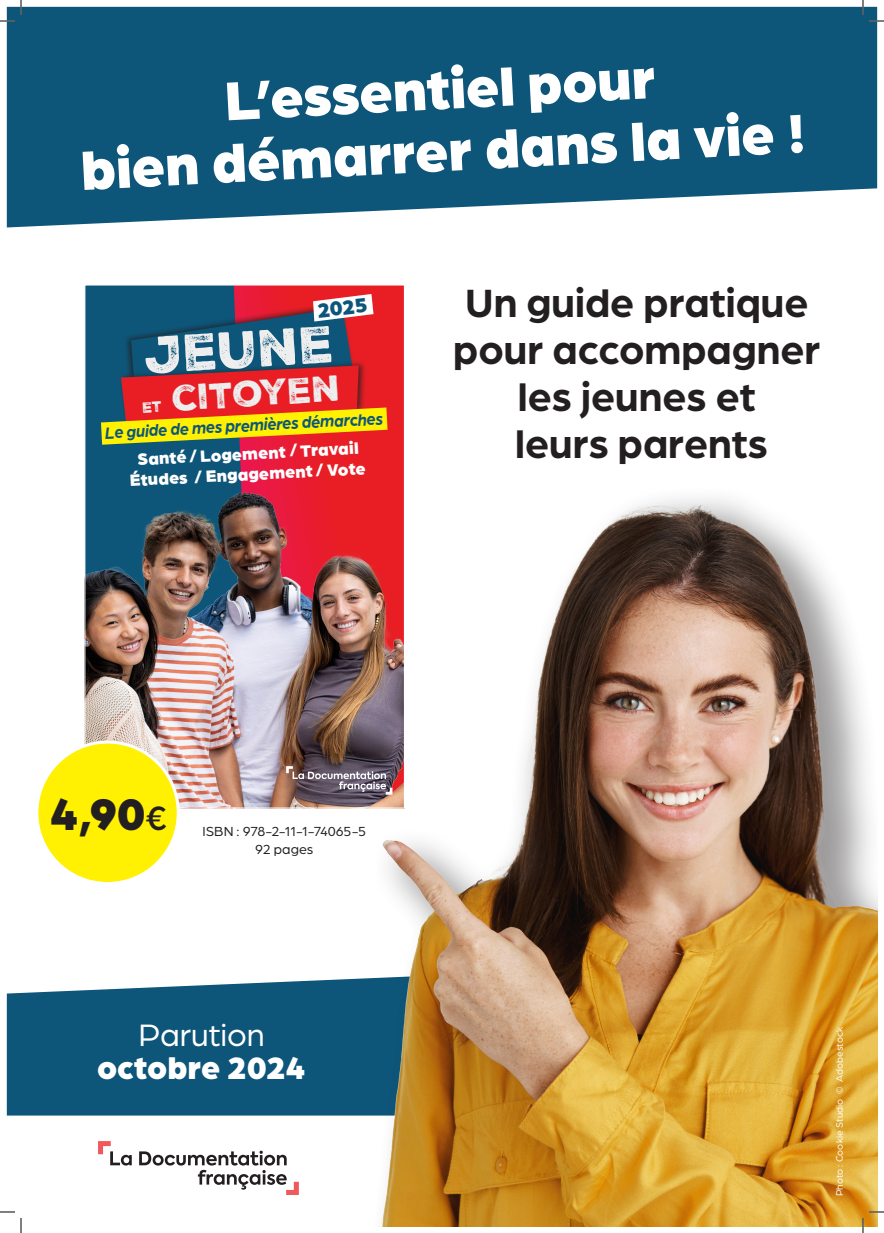
<style>
.page{position:relative;width:884px;height:1233px;background:#fff}
.page>*{position:absolute;margin:0;border:0;box-sizing:border-box;transform-origin:0 0}
.t1{font:900 58px/62px "Arboria";color:#fff;text-align:center}
.t2{font:50.2px "Nexa Rust Sans Black 2";color:#eeeeef}
.t3{font:900 47.2px "Arboria";color:#231f20}
.t4{font:700 42px/47px "Arboria";color:#231f20;text-align:center}
.t5{font:34.8px "Nexa Rust Sans Black 2";color:#eeeeef}
.t6{font:900 33px/33px "Arboria";letter-spacing:-.005em;color:#fff;text-align:center}
.t7{font:900 21.5px "Arboria";color:#0d567a}
.t8{font:italic 700 17.4px/28.3px "Arboria";color:#0d567a;text-align:center;scale:.92 1}
.t9{font:900 17.4px "Arboria";color:#fff}
.t10{font:14px "Arboria";letter-spacing:-.005em;color:#231f20}
.t11{font:10px "Arboria";letter-spacing:.01em;color:#fff}
.s1{font-weight:900;font-style:normal;color:#fff}
.s2{font-weight:500;font-size:36px}
.s3{font-weight:400}
</style>
<div class="page">
<div style="left:7px;top:979px;width:344px;height:136px;background:#0d567a"></div>
<svg style="left:7px;top:7px;width:870px;height:221px;background:#236586"></svg>
<div style="left:86px;top:286px;width:148px;height:202px;background:#0d567a"></div>
<svg style="left:234px;top:286px;width:169px;height:202px;background:#e11e2f"></svg>
<img style="left:86px;top:488px;width:265px;height:318px">
<svg style="left:286px;top:766px;width:65px;height:28px;background:#77676f"></svg>
<div style="left:37px;top:742px;width:141px;height:141px;background:#fff101;border-radius:50%"></div>
<div style="left:35px;top:740px;width:145px;height:145px;border:3px solid #fff;border-radius:50%"></div>
<img style="left:351px;top:459px;width:526px;height:767px">
<svg style="left:139px;top:1150px;width:160px;height:45px"></svg>
<svg style="left:98px;top:1141px;width:34px;height:24px"></svg>
<svg style="left:0;top:1211px;width:15px;height:1px"></svg>
<svg style="left:869px;top:1211px;width:15px;height:1px"></svg>
<svg style="left:0;top:0;width:22px;height:22px"></svg>
<svg style="left:20px;top:1218px;width:2px;height:15px"></svg>
<svg style="left:862px;top:0;width:22px;height:22px"></svg>
<svg style="left:862px;top:1218px;width:2px;height:15px"></svg>
<svg style="left:101px;top:294px;width:287px;height:151px;background:#8f5948"></svg>
<p class="t1" style="left:76px;top:73px;width:726px;rotate:-3deg">L’essentiel pour<br>bien démarrer dans la vie !</p>
<p class="t7" style="left:316px;top:295px;width:51px;rotate:-7deg">2025</p>
<p class="t2" style="left:144px;top:321px;width:191px;rotate:-3deg">Jeune</p>
<p class="t5" style="left:171px;top:375px;width:170px;rotate:-4deg">citoyen</p>
<p class="t8" style="left:104px;top:418px;width:304px;rotate:-3deg">Le guide de mes premières démarches<br><span class="s1">Santé /Logement /Travail</span></p>
<p class="t9" style="left:129px;top:468px;width:238px;rotate:-3deg">Études / Engagement / Vote</p>
<p class="t4" style="left:453px;top:277px;width:369px">Un guide pratique pour accompagner les jeunes et</p>
<p class="t4" style="left:515px;top:418px;width:254px">leurs parents</p>
<p class="t3" style="left:49px;top:780px;width:119px">4,90<span class="s2">€</span></p>
<p class="t10" style="left:203px;top:822px;width:165px">ISBN : 978-2-11-1-74065-5</p>
<p class="t10" style="left:255px;top:840px;width:60px">92 pages</p>
<p class="t6" style="left:97px;top:1016px;width:210px"><span class="s3">Parution </span>octobre 2024</p>
<p class="t11" style="left:833px;top:1196px;width:171px;rotate:-90deg">Photo : Cookie Studio © Adobestock</p>
</div>
